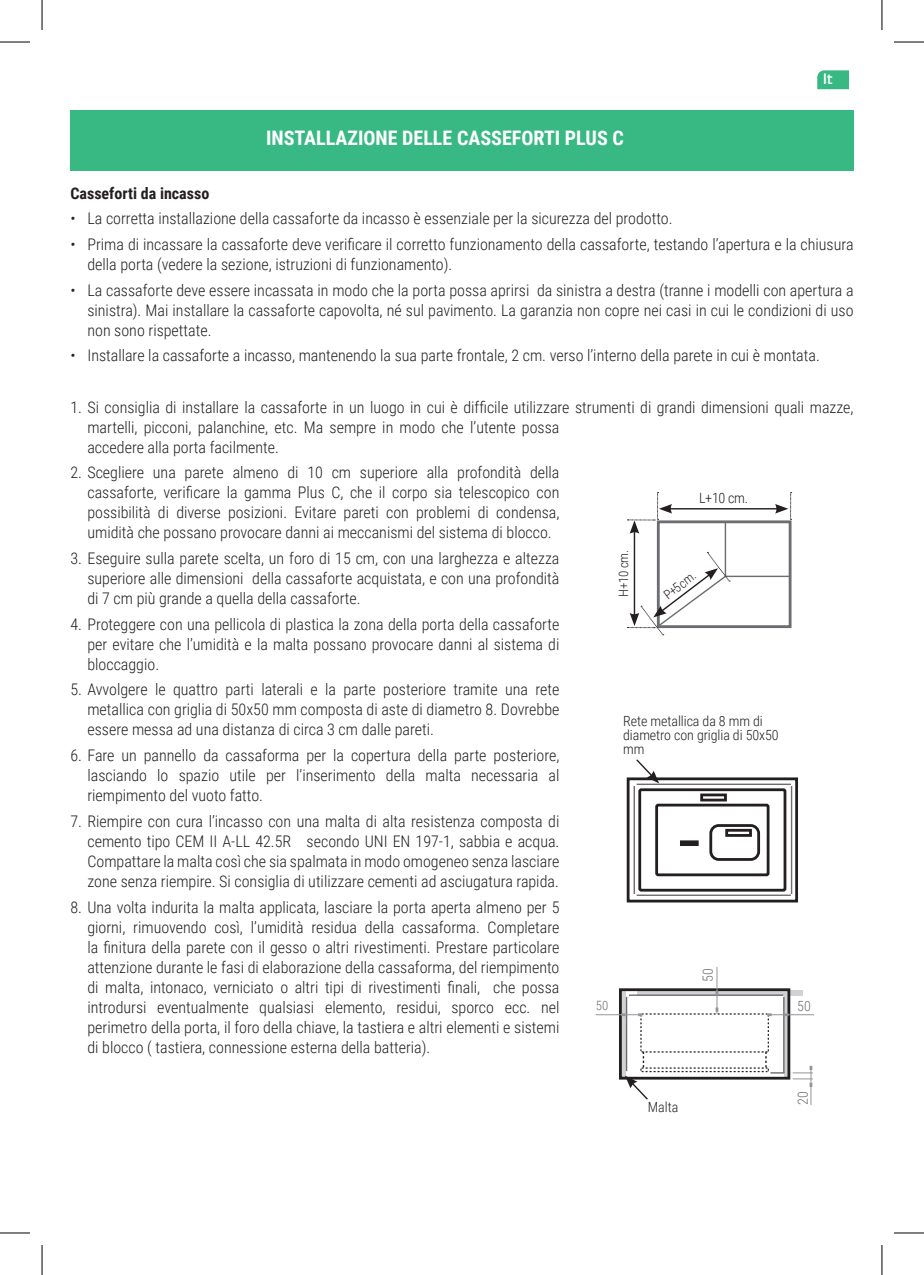
<style>
.page{position:relative;width:924px;height:1275px;background:#fff}
.page>*{position:absolute;margin:0;border:0;box-sizing:border-box;transform-origin:0 0}
.t1{font:700 20px "Roboto Condensed";color:#fff}
.t2{font:300 16px/20px "Roboto Condensed";color:#231f20;text-align:justify}
.t3{font:700 16px "Roboto Condensed";color:#231f20}
.t4{font:500 15.2px "TT Firs Neue";color:#fff}
.t5{font:300 14.2px "Roboto Condensed";color:#231f20}
.t6{font:300 14px/14px "Roboto Condensed";letter-spacing:-.005em;color:#231f20}
.t7{font:300 14px "Roboto Condensed";color:#6c6d70}
.t8{font:300 13px "Roboto Condensed";color:#231f20}
.t9{font:300 12.8px "Roboto Condensed";color:#6c6d70}
</style>
<div class="page">
<div style="left:70px;top:110px;width:783px;height:61px;background:#38b983"></div>
<div style="left:626px;top:777px;width:171px;height:125px;border:3px solid #231f20"></div>
<div style="left:679px;top:840px;width:19px;height:6px;border:3px solid #231f20"></div>
<div style="left:725px;top:829px;width:26px;height:8px;border:3px solid #231f20"></div>
<div style="left:700px;top:793px;width:26px;height:8px;border:3px solid #231f20"></div>
<div style="left:638px;top:788px;width:148px;height:103px;border:3px solid #231f20;border-radius:2px"></div>
<div style="left:655px;top:803px;width:114px;height:73px;border:3px solid #231f20;border-radius:2px"></div>
<div style="left:709px;top:824px;width:50px;height:37px;border:3px solid #231f20;border-radius:8px"></div>
<hr style="left:633px;top:786px;width:1px;height:108px;background:#6c6d70">
<hr style="left:790px;top:786px;width:1px;height:108px;background:#6c6d70">
<hr style="left:636px;top:783px;width:154px;height:2px;background:#6c6d70">
<hr style="left:636px;top:894px;width:154px;height:2px;background:#6c6d70">
<svg style="left:634px;top:759px;width:25px;height:24px"></svg>
<hr style="left:621px;top:989px;width:4px;height:88px;background:#d1d2d4">
<svg style="left:784px;top:995px;width:1px;height:12px"></svg>
<div style="left:637px;top:990px;width:165px;height:5px;background:#d1d2d4"></div>
<div style="left:618px;top:988px;width:171px;height:91px;border:3px solid #231f20"></div>
<hr style="left:625px;top:997px;width:2px;height:74px;background:#6c6d70">
<hr style="left:782px;top:997px;width:2px;height:76px;background:#6c6d70">
<hr style="left:628px;top:994px;width:154px;height:2px;background:#6c6d70">
<hr style="left:810px;top:1068px;width:1px;height:37px;background:#939598">
<hr style="left:769px;top:1014px;width:44px;height:1px;background:#939598">
<hr style="left:595px;top:1014px;width:45px;height:1px;background:#939598">
<hr style="left:716px;top:967px;width:1px;height:47px;background:#939598">
<svg style="left:621px;top:1007px;width:191px;height:94px"></svg>
<div style="left:656px;top:520px;width:135px;height:108px;border:3px solid #6c6d70"></div>
<div style="left:724px;top:521px;width:66px;height:56px;border:1px solid #6c6d70"></div>
<hr style="left:668px;top:508px;width:109px;height:1px;background:#231f20">
<hr style="left:633px;top:530px;width:2px;height:86px;background:#231f20">
<svg style="left:774px;top:492px;width:17px;height:28px"></svg>
<svg style="left:627px;top:492px;width:44px;height:41px"></svg>
<svg style="left:627px;top:552px;width:102px;height:83px"></svg>
<svg style="left:817px;top:70px;width:31px;height:19px"></svg>
<hr style="left:0;top:42px;width:30px;height:1px;background:#000">
<hr style="left:893px;top:42px;width:30px;height:1px;background:#000">
<hr style="left:0;top:1232px;width:30px;height:1px;background:#000">
<hr style="left:893px;top:1232px;width:30px;height:1px;background:#000">
<hr style="left:42px;top:0;width:1px;height:30px;background:#000">
<hr style="left:42px;top:1245px;width:1px;height:30px;background:#000">
<hr style="left:881px;top:0;width:1px;height:30px;background:#000">
<hr style="left:881px;top:1245px;width:1px;height:30px;background:#000">
<p class="t1" style="left:266px;top:124px;width:359px">INSTALLAZIONE DELLE CASSEFORTI PLUS C</p>
<p class="t4" style="left:822px;top:68px;width:11px">It</p>
<p class="t3" style="left:70px;top:182px;width:140px">Casseforti da incasso</p>
<p class="t2" style="left:70px;top:208px;width:603px">• La corretta installazione della cassaforte da incasso è essenziale per la sicurezza del prodotto.</p>
<p class="t2" style="left:87px;top:234px;width:767px;text-indent:-17px">• Prima di incassare la cassaforte deve verificare il corretto funzionamento della cassaforte, testando l’apertura e la chiusura della porta (vedere la sezione, istruzioni di funzionamento).</p>
<p class="t2" style="left:87px;top:279px;width:767px;text-indent:-17px">• La cassaforte deve essere incassata in modo che la porta possa aprirsi da sinistra a destra (tranne i modelli con apertura a sinistra). Mai installare la cassaforte capovolta, né sul pavimento. La garanzia non copre nei casi in cui le condizioni di uso non sono rispettate.</p>
<p class="t2" style="left:70px;top:345px;width:750px">• Installare la cassaforte a incasso, mantenendo la sua parte frontale, 2 cm. verso l’interno della parete in cui è montata.</p>
<p class="t2" style="left:87px;top:396px;width:767px;text-align:left;text-indent:-17px">1. Si consiglia di installare la cassaforte in un luogo in cui è difficile utilizzare strumenti di grandi dimensioni quali mazze, martelli, picconi, palanchine, etc. Ma sempre in modo che l’utente possa<br>accedere alla porta facilmente.</p>
<p class="t2" style="left:87px;top:462px;width:473px;text-indent:-17px">2. Scegliere una parete almeno di 10 cm superiore alla profondità della cassaforte, verificare la gamma Plus C, che il corpo sia telescopico con possibilità di diverse posizioni. Evitare pareti con problemi di condensa, umidità che possano provocare danni ai meccanismi del sistema di blocco.</p>
<p class="t2" style="left:87px;top:548px;width:473px;text-indent:-17px">3. Eseguire sulla parete scelta, un foro di 15 cm, con una larghezza e altezza superiore alle dimensioni della cassaforte acquistata, e con una profondità di 7 cm più grande a quella della cassaforte.</p>
<p class="t2" style="left:87px;top:613px;width:473px;text-indent:-17px">4. Proteggere con una pellicola di plastica la zona della porta della cassaforte per evitare che l’umidità e la malta possano provocare danni al sistema di bloccaggio.</p>
<p class="t2" style="left:87px;top:679px;width:473px;text-indent:-17px">5. Avvolgere le quattro parti laterali e la parte posteriore tramite una rete metallica con griglia di 50x50 mm composta di aste di diametro 8. Dovrebbe essere messa ad una distanza di circa 3 cm dalle pareti.</p>
<p class="t2" style="left:87px;top:745px;width:473px;text-indent:-17px">6. Fare un pannello da cassaforma per la copertura della parte posteriore, lasciando lo spazio utile per l’inserimento della malta necessaria al riempimento del vuoto fatto.</p>
<p class="t2" style="left:87px;top:810px;width:473px;text-indent:-17px">7. Riempire con cura l’incasso con una malta di alta resistenza composta di cemento tipo CEM II A-LL 42.5R secondo UNI EN 197-1, sabbia e acqua.<br>Compattare la malta così che sia spalmata in modo omogeneo senza lasciare zone senza riempire. Si consiglia di utilizzare cementi ad asciugatura rapida.</p>
<p class="t2" style="left:87px;top:896px;width:473px;text-indent:-17px">8. Una volta indurita la malta applicata, lasciare la porta aperta almeno per 5 giorni, rimuovendo così, l’umidità residua della cassaforma. Completare la finitura della parete con il gesso o altri rivestimenti. Prestare particolare attenzione durante le fasi di elaborazione della cassaforma, del riempimento di malta, intonaco, verniciato o altri tipi di rivestimenti finali, che possa introdursi eventualmente qualsiasi elemento, residui, sporco ecc. nel perimetro della porta, il foro della chiave, la tastiera e altri elementi e sistemi di blocco ( tastiera, connessione esterna della batteria).</p>
<p class="t5" style="left:698px;top:488px;width:51px">L+10 cm.</p>
<p class="t8" style="left:614px;top:596px;width:48px;rotate:-90deg">H+10 cm.</p>
<p class="t8" style="left:659px;top:588px;width:38px;rotate:-37deg">P+5 cm.</p>
<p class="t6" style="left:623px;top:714px;width:157px">Rete metallica da 8 mm di diametro con griglia di 50x50 mm</p>
<p class="t7" style="left:697px;top:981px;width:15px;rotate:-90deg">50</p>
<p class="t9" style="left:595px;top:996px;width:14px">50</p>
<p class="t7" style="left:796px;top:996px;width:15px">50</p>
<p class="t6" style="left:647px;top:1099px;width:32px">Malta</p>
<p class="t7" style="left:792px;top:1105px;width:15px;rotate:-90deg">20</p>
</div>
